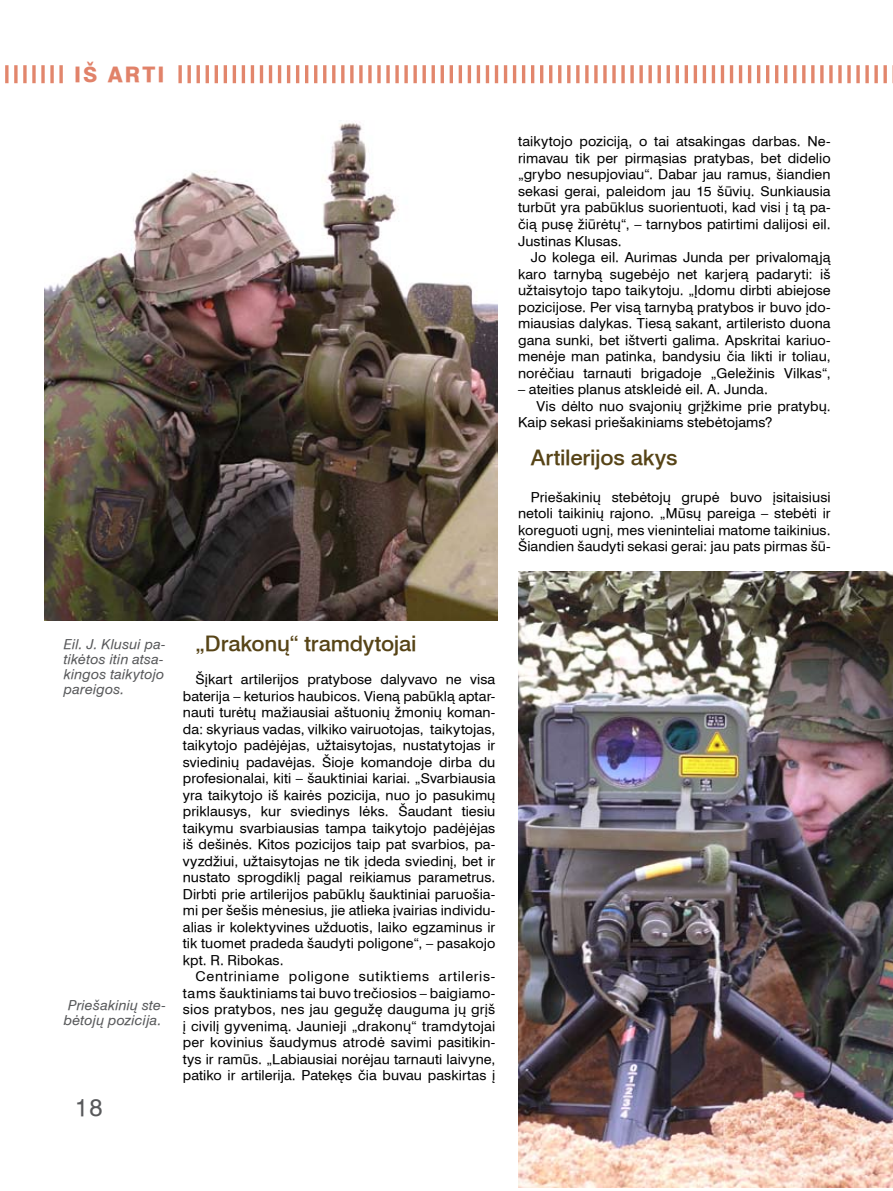
<style>
.page{position:relative;width:893px;height:1191px;background:#fff}
.page>*{position:absolute;margin:0;border:0;box-sizing:border-box;transform-origin:0 0}
.t1{font:24px "Monospace LT";color:#58595b}
.t2{font:500 21px "Helvetica LT";letter-spacing:-.01em;color:#574417;scale:1.06 1}
.t3{font:800 21px "Helvetica LT";letter-spacing:.1em;color:#e18269}
.t4{font:13.5px/16.5px "Helvetica LT";color:#000;text-align:justify;scale:1.06 1}
.t5{font:13.5px/15px "Helvetica LT Italic";letter-spacing:.01em;color:#58595b;scale:1.06 1}
</style>
<div class="page">
<img style="left:45px;top:122px;width:452px;height:498px">
<img style="left:518px;top:572px;width:375px;height:615px">
<svg style="left:178px;top:65px;width:4px;height:18px"></svg>
<svg style="left:187px;top:65px;width:4px;height:18px"></svg>
<hr style="left:197px;top:65px;width:3px;height:18px;background:#e2866c">
<hr style="left:206px;top:65px;width:3px;height:18px;background:#e2866c">
<hr style="left:215px;top:65px;width:3px;height:18px;background:#e2866c">
<hr style="left:224px;top:65px;width:3px;height:18px;background:#e2866c">
<hr style="left:233px;top:65px;width:3px;height:18px;background:#e2866c">
<hr style="left:242px;top:65px;width:3px;height:18px;background:#e2866c">
<hr style="left:251px;top:65px;width:3px;height:18px;background:#e2866c">
<hr style="left:260px;top:65px;width:3px;height:18px;background:#e2866c">
<hr style="left:269px;top:65px;width:3px;height:18px;background:#e2866c">
<hr style="left:278px;top:65px;width:3px;height:18px;background:#e2866c">
<hr style="left:287px;top:65px;width:3px;height:18px;background:#e2866c">
<hr style="left:296px;top:65px;width:3px;height:18px;background:#e2866c">
<hr style="left:305px;top:65px;width:3px;height:18px;background:#e2866c">
<hr style="left:314px;top:65px;width:3px;height:18px;background:#e2866c">
<hr style="left:323px;top:65px;width:3px;height:18px;background:#e2866c">
<hr style="left:332px;top:65px;width:3px;height:18px;background:#e2866c">
<hr style="left:341px;top:65px;width:3px;height:18px;background:#e2866c">
<svg style="left:350px;top:65px;width:4px;height:18px"></svg>
<svg style="left:359px;top:65px;width:4px;height:18px"></svg>
<svg style="left:368px;top:65px;width:4px;height:18px"></svg>
<svg style="left:377px;top:65px;width:4px;height:18px"></svg>
<svg style="left:386px;top:65px;width:4px;height:18px"></svg>
<svg style="left:395px;top:65px;width:4px;height:18px"></svg>
<svg style="left:404px;top:65px;width:4px;height:18px"></svg>
<svg style="left:413px;top:65px;width:4px;height:18px"></svg>
<svg style="left:422px;top:65px;width:4px;height:18px"></svg>
<hr style="left:432px;top:65px;width:3px;height:18px;background:#e2866c">
<hr style="left:441px;top:65px;width:3px;height:18px;background:#e2866c">
<hr style="left:450px;top:65px;width:3px;height:18px;background:#e2866c">
<hr style="left:459px;top:65px;width:3px;height:18px;background:#e2866c">
<hr style="left:468px;top:65px;width:3px;height:18px;background:#e2866c">
<hr style="left:477px;top:65px;width:3px;height:18px;background:#e2866c">
<hr style="left:486px;top:65px;width:3px;height:18px;background:#e2866c">
<hr style="left:495px;top:65px;width:3px;height:18px;background:#e2866c">
<hr style="left:504px;top:65px;width:3px;height:18px;background:#e2866c">
<hr style="left:513px;top:65px;width:3px;height:18px;background:#e2866c">
<hr style="left:522px;top:65px;width:3px;height:18px;background:#e2866c">
<hr style="left:531px;top:65px;width:3px;height:18px;background:#e2866c">
<hr style="left:540px;top:65px;width:3px;height:18px;background:#e2866c">
<hr style="left:549px;top:65px;width:3px;height:18px;background:#e2866c">
<hr style="left:558px;top:65px;width:3px;height:18px;background:#e2866c">
<hr style="left:567px;top:65px;width:3px;height:18px;background:#e2866c">
<hr style="left:576px;top:65px;width:3px;height:18px;background:#e2866c">
<svg style="left:585px;top:65px;width:4px;height:18px"></svg>
<svg style="left:594px;top:65px;width:4px;height:18px"></svg>
<svg style="left:603px;top:65px;width:4px;height:18px"></svg>
<svg style="left:612px;top:65px;width:4px;height:18px"></svg>
<svg style="left:621px;top:65px;width:4px;height:18px"></svg>
<svg style="left:630px;top:65px;width:4px;height:18px"></svg>
<svg style="left:639px;top:65px;width:4px;height:18px"></svg>
<svg style="left:648px;top:65px;width:4px;height:18px"></svg>
<svg style="left:657px;top:65px;width:4px;height:18px"></svg>
<hr style="left:667px;top:65px;width:3px;height:18px;background:#e2866c">
<hr style="left:676px;top:65px;width:3px;height:18px;background:#e2866c">
<hr style="left:685px;top:65px;width:3px;height:18px;background:#e2866c">
<hr style="left:694px;top:65px;width:3px;height:18px;background:#e2866c">
<hr style="left:703px;top:65px;width:3px;height:18px;background:#e2866c">
<hr style="left:712px;top:65px;width:3px;height:18px;background:#e2866c">
<hr style="left:721px;top:65px;width:3px;height:18px;background:#e2866c">
<hr style="left:730px;top:65px;width:3px;height:18px;background:#e2866c">
<hr style="left:739px;top:65px;width:3px;height:18px;background:#e2866c">
<hr style="left:748px;top:65px;width:3px;height:18px;background:#e2866c">
<hr style="left:757px;top:65px;width:3px;height:18px;background:#e2866c">
<hr style="left:766px;top:65px;width:3px;height:18px;background:#e2866c">
<hr style="left:775px;top:65px;width:3px;height:18px;background:#e2866c">
<hr style="left:784px;top:65px;width:3px;height:18px;background:#e2866c">
<hr style="left:793px;top:65px;width:3px;height:18px;background:#e2866c">
<hr style="left:802px;top:65px;width:3px;height:18px;background:#e2866c">
<hr style="left:811px;top:65px;width:3px;height:18px;background:#e2866c">
<svg style="left:820px;top:65px;width:4px;height:18px"></svg>
<svg style="left:829px;top:65px;width:4px;height:18px"></svg>
<svg style="left:838px;top:65px;width:4px;height:18px"></svg>
<svg style="left:847px;top:65px;width:4px;height:18px"></svg>
<svg style="left:856px;top:65px;width:4px;height:18px"></svg>
<svg style="left:865px;top:65px;width:4px;height:18px"></svg>
<svg style="left:874px;top:65px;width:4px;height:18px"></svg>
<svg style="left:883px;top:65px;width:4px;height:18px"></svg>
<svg style="left:892px;top:65px;width:1px;height:18px"></svg>
<svg style="left:5px;top:65px;width:4px;height:18px"></svg>
<svg style="left:14px;top:65px;width:4px;height:18px"></svg>
<svg style="left:23px;top:65px;width:4px;height:18px"></svg>
<svg style="left:32px;top:65px;width:4px;height:18px"></svg>
<svg style="left:41px;top:65px;width:4px;height:18px"></svg>
<svg style="left:50px;top:65px;width:4px;height:18px"></svg>
<svg style="left:59px;top:65px;width:4px;height:18px"></svg>
<h2 class="t3" style="left:74px;top:61px;width:92px">iš arti</h2>
<p class="t4" style="left:518px;top:133px;width:296px">taikytojo poziciją, o tai atsakingas darbas. Ne&shy;rimavau tik per pirmąsias pratybas, bet didelio „grybo nesupjoviau“. Dabar jau ramus, šiandien sekasi gerai, paleidom jau 15 šūvių. Sunkiausia turbūt yra pabūklus suorientuoti, kad visi į tą pa&shy;čią pusę žiūrėtų“, – tarnybos patirtimi dalijosi eil.<br>Justinas Klusas.</p>
<p class="t4" style="left:518px;top:249px;width:296px;text-indent:13px">Jo kolega eil. Aurimas Junda per privalomąją karo tarnybą sugebėjo net karjerą padaryti: iš užtaisytojo tapo taikytoju. „Įdomu dirbti abiejose pozicijose. Per visą tarnybą pratybos ir buvo įdo&shy;miausias dalykas. Tiesą sakant, artileristo duona gana sunki, bet ištverti galima. Apskritai kariuo&shy;menėje man patinka, bandysiu čia likti ir toliau, norėčiau tarnauti brigadoje „Geležinis Vilkas“,</p>
<p class="t4" style="left:518px;top:381px;width:237px">– ateities planus atskleidė eil. A. Junda.</p>
<p class="t4" style="left:537px;top:397px;width:279px">Vis dėlto nuo svajonių grįžkime prie pratybų.</p>
<p class="t4" style="left:518px;top:414px;width:242px">Kaip sekasi priešakiniams stebėtojams?</p>
<h2 class="t2" style="left:531px;top:443px;width:140px">Artilerijos akys</h2>
<p class="t4" style="left:518px;top:489px;width:296px;text-indent:13px">Priešakinių stebėtojų grupė buvo įsitaisiusi netoli taikinių rajono. „Mūsų pareiga – stebėti ir koreguoti ugnį, mes vieninteliai matome taikinius.<br>Šiandien šaudyti sekasi gerai: jau pats pirmas šū-</p>
<p class="t5" style="left:64px;top:636px;width:98px">Eil. J. Klusui pa&shy;tikėtos itin atsa&shy;kingos taikytojo pareigos.</p>
<p class="t5" style="left:64px;top:997px;width:98px;text-align:center">Priešakinių ste&shy;bėtojų pozicija.</p>
<h1 class="t1" style="left:74px;top:1092px;width:30px">18</h1>
<h2 class="t2" style="left:196px;top:630px;width:210px">„Drakonų“ tramdytojai</h2>
<p class="t4" style="left:183px;top:671px;width:296px;text-indent:13px">Šįkart artilerijos pratybose dalyvavo ne visa baterija – keturios haubicos. Vieną pabūklą aptar&shy;nauti turėtų mažiausiai aštuonių žmonių koman&shy;da: skyriaus vadas, vilkiko vairuotojas, taikytojas, taikytojo padėjėjas, užtaisytojas, nustatytojas ir sviedinių padavėjas. Šioje komandoje dirba du profesionalai, kiti – šauktiniai kariai. „Svarbiausia yra taikytojo iš kairės pozicija, nuo jo pasukimų priklausys, kur sviedinys lėks. Šaudant tiesiu taikymu svarbiausias tampa taikytojo padėjėjas iš dešinės. Kitos pozicijos taip pat svarbios, pa&shy;vyzdžiui, užtaisytojas ne tik įdeda sviedinį, bet ir nustato sprogdiklį pagal reikiamus parametrus.<br>Dirbti prie artilerijos pabūklų šauktiniai paruošia&shy;mi per šešis mėnesius, jie atlieka įvairias individu&shy;alias ir kolektyvines užduotis, laiko egzaminus ir tik tuomet pradeda šaudyti poligone“, – pasakojo kpt. R. Ribokas.</p>
<p class="t4" style="left:183px;top:968px;width:296px;text-indent:13px">Centriniame poligone sutiktiems artileris&shy;tams šauktiniams tai buvo trečiosios – baigiamo&shy;sios pratybos, nes jau gegužę dauguma jų grįš į civilį gyvenimą. Jaunieji „drakonų“ tramdytojai per kovinius šaudymus atrodė savimi pasitikin&shy;tys ir ramūs. „Labiausiai norėjau tarnauti laivyne, patiko ir artilerija. Patekęs čia buvau paskirtas į</p>
</div>
